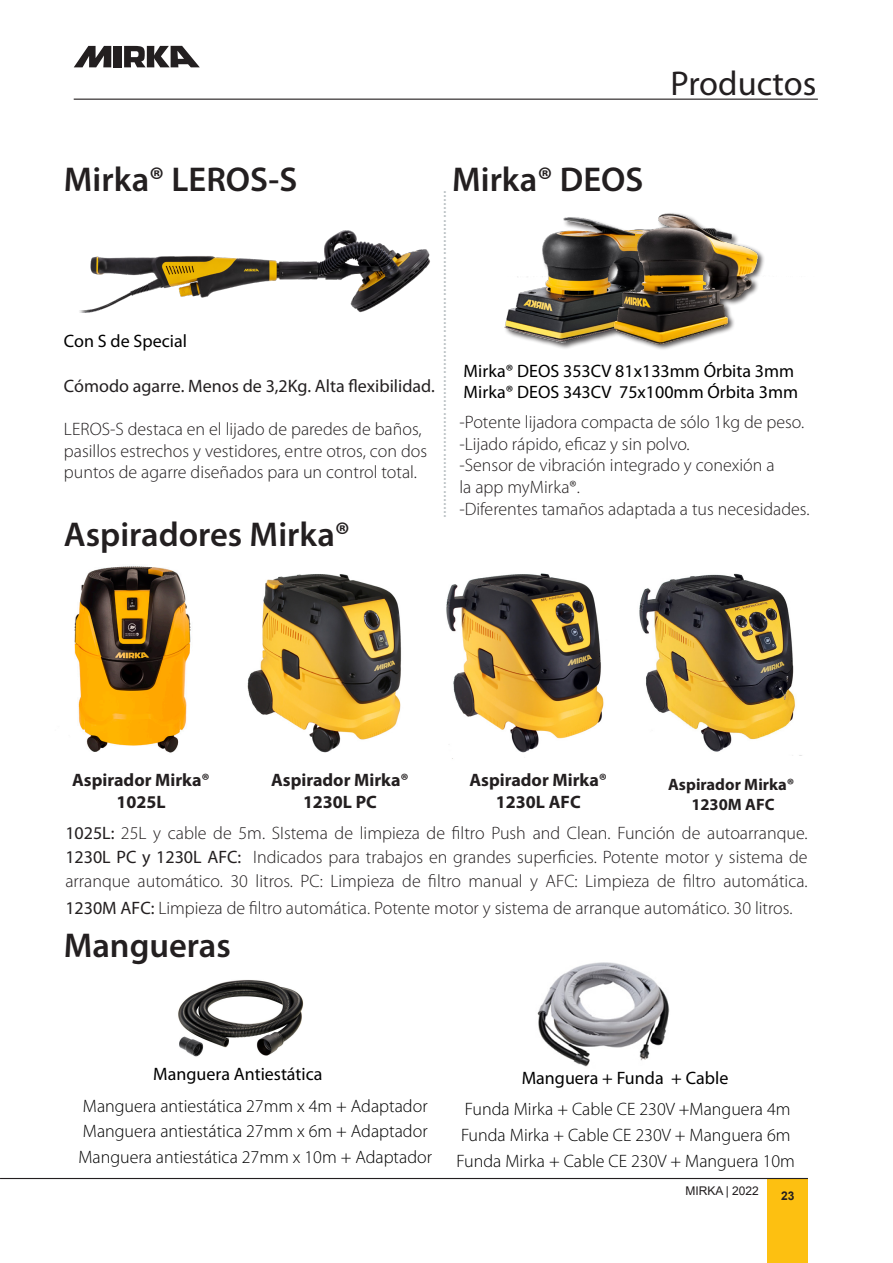
<style>
.page{position:relative;width:893px;height:1263px;background:#fff}
.page>*{position:absolute;margin:0;border:0;box-sizing:border-box;transform-origin:0 0}
.t1{font:600 34.5px "Myriad Pro";color:#231f20}
.t2{font:34.5px "Myriad Pro";color:#231f20}
.t3{font:300 18px/21.6px "Myriad Pro";color:#231f20}
.t4{font:300 18px "Myriad Pro";color:#000001}
.t5{font:18px "Myriad Pro";color:#000001}
.t6{font:18px "Minion Pro";color:#b7bec1}
.t7{font:700 18px/21.6px "Myriad Pro";color:#231f20;text-align:center}
.t8{font:18px "Myriad Pro";color:#231f20}
.t9{font:700 16.5px "Myriad Pro";color:#231f20}
.t10{font:12px "Arial";letter-spacing:-.005em;color:#231f20}
.t11{font:700 12px "Arial";color:#231f20}
.s1{font-weight:400}
</style>
<div class="page">
<div style="left:768px;top:1178px;width:40px;height:85px;background:#fdc011"></div>
<hr style="left:0;top:1178px;width:808px;height:1px;background:#231f20">
<svg style="left:74px;top:46px;width:37px;height:21px"></svg>
<div style="left:114px;top:46px;width:8px;height:21px;background:#231f20"></div>
<svg style="left:124px;top:46px;width:76px;height:21px"></svg>
<hr style="left:74px;top:99px;width:744px;height:1px;background:#231f20">
<img style="left:247px;top:574px;width:154px;height:179px">
<img style="left:446px;top:573px;width:158px;height:186px">
<img style="left:74px;top:566px;width:117px;height:187px">
<img style="left:639px;top:573px;width:156px;height:179px">
<img style="left:178px;top:980px;width:126px;height:77px">
<img style="left:537px;top:962px;width:133px;height:105px">
<img style="left:507px;top:213px;width:257px;height:137px">
<img style="left:79px;top:230px;width:351px;height:83px">
<p class="t2" style="left:671px;top:62px;width:147px">Productos</p>
<p class="t1" style="left:64px;top:158px;width:235px">Mirka® LEROS-S</p>
<p class="t5" style="left:64px;top:330px;width:124px">Con S de Special</p>
<p class="t8" style="left:64px;top:375px;width:372px">Cómodo agarre. Menos de 3,2Kg. Alta flexibilidad.</p>
<p class="t3" style="left:64px;top:418px;width:365px">LEROS-S destaca en el lijado de paredes de baños, pasillos estrechos y vestidores, entre otros, con dos puntos de agarre diseñados para un control total.</p>
<p class="t1" style="left:64px;top:512px;width:288px">Aspiradores Mirka®</p>
<p class="t1" style="left:452px;top:158px;width:193px">Mirka® DEOS</p>
<p class="t6" style="left:462px;top:190px;width:330px;rotate:90deg">................................................................................</p>
<p class="t5" style="left:463px;top:360px;width:332px">Mirka® DEOS 353CV 81x133mm Órbita 3mm</p>
<p class="t5" style="left:463px;top:381px;width:336px">Mirka® DEOS 343CV 75x100mm Órbita 3mm</p>
<p class="t3" style="left:459px;top:411px;width:346px">-Potente lijadora compacta de sólo 1kg de peso.</p>
<p class="t3" style="left:459px;top:433px;width:232px">-Lijado rápido, eficaz y sin polvo.</p>
<p class="t3" style="left:459px;top:454px;width:317px">-Sensor de vibración integrado y conexión a</p>
<p class="t3" style="left:459px;top:476px;width:122px">la app myMirka®.</p>
<p class="t3" style="left:459px;top:498px;width:352px">-Diferentes tamaños adaptada a tus necesidades.</p>
<p class="t7" style="left:72px;top:769px;width:139px">Aspirador Mirka®</p>
<p class="t7" style="left:116px;top:790px;width:51px">1025L</p>
<p class="t7" style="left:271px;top:769px;width:139px">Aspirador Mirka®<br>1230L PC</p>
<p class="t7" style="left:469px;top:769px;width:139px">Aspirador Mirka®<br>1230L AFC</p>
<p class="t9" style="left:668px;top:773px;width:128px">Aspirador Mirka®</p>
<p class="t9" style="left:691px;top:793px;width:85px">1230M AFC</p>
<p class="t3" style="left:65px;top:822px;width:744px"><span class="s1">1025L:</span> 25L y cable de 5m. SIstema de limpieza de filtro Push and Clean. Función de autoarranque.</p>
<p class="t3" style="left:65px;top:844px;width:744px;line-height:24px"><span class="s1">1230L PC y 1230L AFC:</span> Indicados para trabajos en grandes superficies. Potente motor y sistema de arranque automático. 30 litros. PC: Limpieza de filtro manual y AFC: Limpieza de filtro automática.</p>
<p class="t3" style="left:65px;top:897px;width:729px"><span class="s1">1230M AFC:</span> Limpieza de filtro automática. Potente motor y sistema de arranque automático. 30 litros.</p>
<p class="t1" style="left:64px;top:923px;width:169px">Mangueras</p>
<p class="t5" style="left:153px;top:1063px;width:171px">Manguera Antiestática</p>
<p class="t5" style="left:522px;top:1067px;width:208px">Manguera + Funda + Cable</p>
<p class="t4" style="left:83px;top:1095px;width:346px">Manguera antiestática 27mm x 4m + Adaptador</p>
<p class="t4" style="left:83px;top:1121px;width:346px">Manguera antiestática 27mm x 6m + Adaptador</p>
<p class="t4" style="left:79px;top:1146px;width:355px">Manguera antiestática 27mm x 10m + Adaptador</p>
<p class="t4" style="left:465px;top:1098px;width:327px">Funda Mirka + Cable CE 230V +Manguera 4m</p>
<p class="t4" style="left:461px;top:1124px;width:331px">Funda Mirka + Cable CE 230V + Manguera 6m</p>
<p class="t4" style="left:457px;top:1150px;width:340px">Funda Mirka + Cable CE 230V + Manguera 10m</p>
<p class="t10" style="left:685px;top:1182px;width:75px">MIRKA | 2022</p>
<p class="t11" style="left:781px;top:1187px;width:15px">23</p>
</div>
